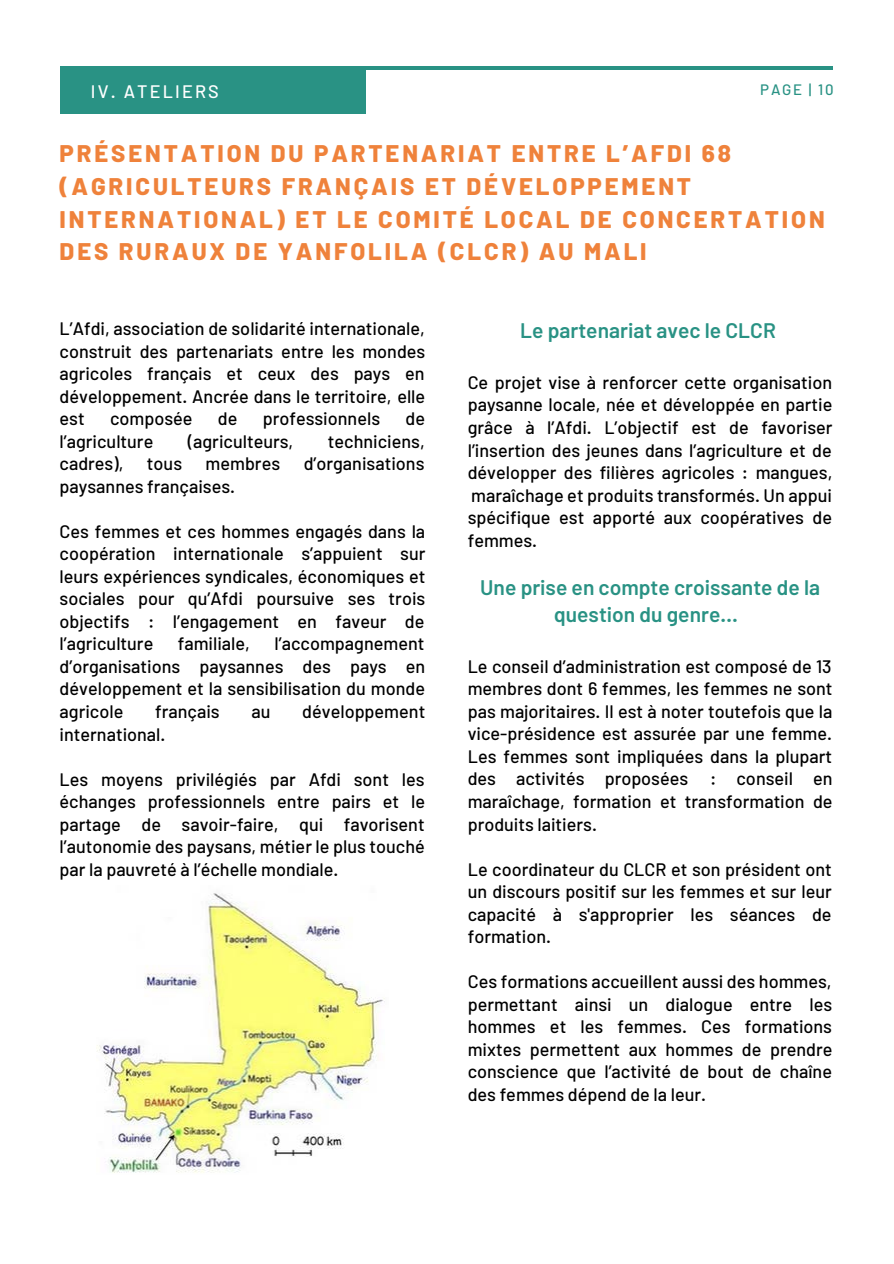
<style>
.page{position:relative;width:894px;height:1264px;background:#fff}
.page>*{position:absolute;margin:0;border:0;box-sizing:border-box;transform-origin:0 0}
.t1{font:800 24px/32.7px "Barlow";letter-spacing:.12em;color:#ef823b}
.t2{font:600 21px/27px "Barlow";color:#299284;text-align:center}
.t3{font:500 18px/22.5px "Barlow";color:#000;text-align:justify}
.t4{font:500 18px "Barlow";letter-spacing:.12em;color:#fff}
.t5{font:500 15px "Barlow";letter-spacing:.12em;color:#299284}
</style>
<div class="page">
<div style="left:61px;top:66px;width:305px;height:48px;background:#299284"></div>
<hr style="left:61px;top:66px;width:771px;height:4px;background:#299284">
<img style="left:97px;top:893px;width:288px;height:280px">
<p class="t4" style="left:91px;top:80px;width:129px">IV. ATELIERS</p>
<p class="t5" style="left:760px;top:80px;width:75px">PAGE | 10</p>
<h1 class="t1" style="left:60px;top:136px;width:766px">PRÉSENTATION DU PARTENARIAT ENTRE L’AFDI 68 (AGRICULTEURS FRANÇAIS ET DÉVELOPPEMENT INTERNATIONAL) ET LE COMITÉ LOCAL DE CONCERTATION DES RURAUX DE YANFOLILA (CLCR) AU MALI</h1>
<p class="t3" style="left:60px;top:316px;width:367px">L’Afdi, association de solidarité internationale, construit des partenariats entre les mondes agricoles français et ceux des pays en développement. Ancrée dans le territoire, elle est</p>
<p class="t3" style="left:110px;top:406px;width:84px">composée</p>
<p class="t3" style="left:218px;top:406px;width:21px">de</p>
<p class="t3" style="left:263px;top:406px;width:119px">professionnels</p>
<p class="t3" style="left:405px;top:406px;width:21px">de</p>
<p class="t3" style="left:60px;top:429px;width:95px">l’agriculture</p>
<p class="t3" style="left:188px;top:429px;width:107px">(agriculteurs,</p>
<p class="t3" style="left:328px;top:429px;width:98px">techniciens,</p>
<p class="t3" style="left:60px;top:452px;width:65px">cadres),</p>
<p class="t3" style="left:147px;top:452px;width:37px">tous</p>
<p class="t3" style="left:205px;top:452px;width:76px">membres</p>
<p class="t3" style="left:303px;top:452px;width:122px">d’organisations</p>
<p class="t3" style="left:60px;top:474px;width:177px">paysannes françaises.</p>
<p class="t3" style="left:60px;top:519px;width:367px">Ces femmes et ces hommes engagés dans la coopération internationale s’appuient sur leurs expériences syndicales, économiques et sociales pour qu’Afdi poursuive ses trois objectifs : l’engagement en faveur de l’agriculture</p>
<p class="t3" style="left:178px;top:632px;width:74px">familiale,</p>
<p class="t3" style="left:60px;top:632px;width:367px;text-indent:215px">l’accompagnement d’organisations paysannes des pays en développement et la sensibilisation du monde agricole</p>
<p class="t3" style="left:155px;top:699px;width:66px">français</p>
<p class="t3" style="left:251px;top:699px;width:21px">au</p>
<p class="t3" style="left:302px;top:699px;width:124px">développement</p>
<p class="t3" style="left:60px;top:722px;width:107px">international.</p>
<p class="t3" style="left:60px;top:767px;width:367px">Les moyens privilégiés par Afdi sont les échanges professionnels entre pairs et le partage de savoir-faire, qui favorisent l’autonomie des paysans, métier le plus touché par la pauvreté à l’échelle mondiale.</p>
<p class="t2" style="left:520px;top:316px;width:257px">Le partenariat avec le CLCR</p>
<p class="t3" style="left:467px;top:370px;width:366px">Ce projet vise à renforcer cette organisation paysanne locale, née et développée en partie grâce à l’Afdi. L’objectif est de favoriser l’insertion des jeunes dans l’agriculture et de développer des filières agricoles : mangues, maraîchage et produits transformés. Un appui spécifique est apporté aux coopératives de femmes.</p>
<p class="t2" style="left:480px;top:573px;width:341px">Une prise en compte croissante de la question du genre…</p>
<p class="t3" style="left:467px;top:654px;width:366px">Le conseil d’administration est composé de 13 membres dont 6 femmes, les femmes ne sont pas majoritaires. Il est à noter toutefois que la vice-présidence est assurée par une femme.<br>Les femmes sont impliquées dans la plupart des activités proposées : conseil en maraîchage, formation et transformation de produits laitiers.</p>
<p class="t3" style="left:467px;top:857px;width:365px">Le coordinateur du CLCR et son président ont un discours positif sur les femmes et sur leur capacité à s'approprier les séances de formation.</p>
<p class="t3" style="left:467px;top:969px;width:366px">Ces formations accueillent aussi des hommes, permettant ainsi un dialogue entre les hommes et les femmes. Ces formations mixtes permettent aux hommes de prendre conscience que l’activité de bout de chaîne des femmes dépend de la leur.</p>
</div>
